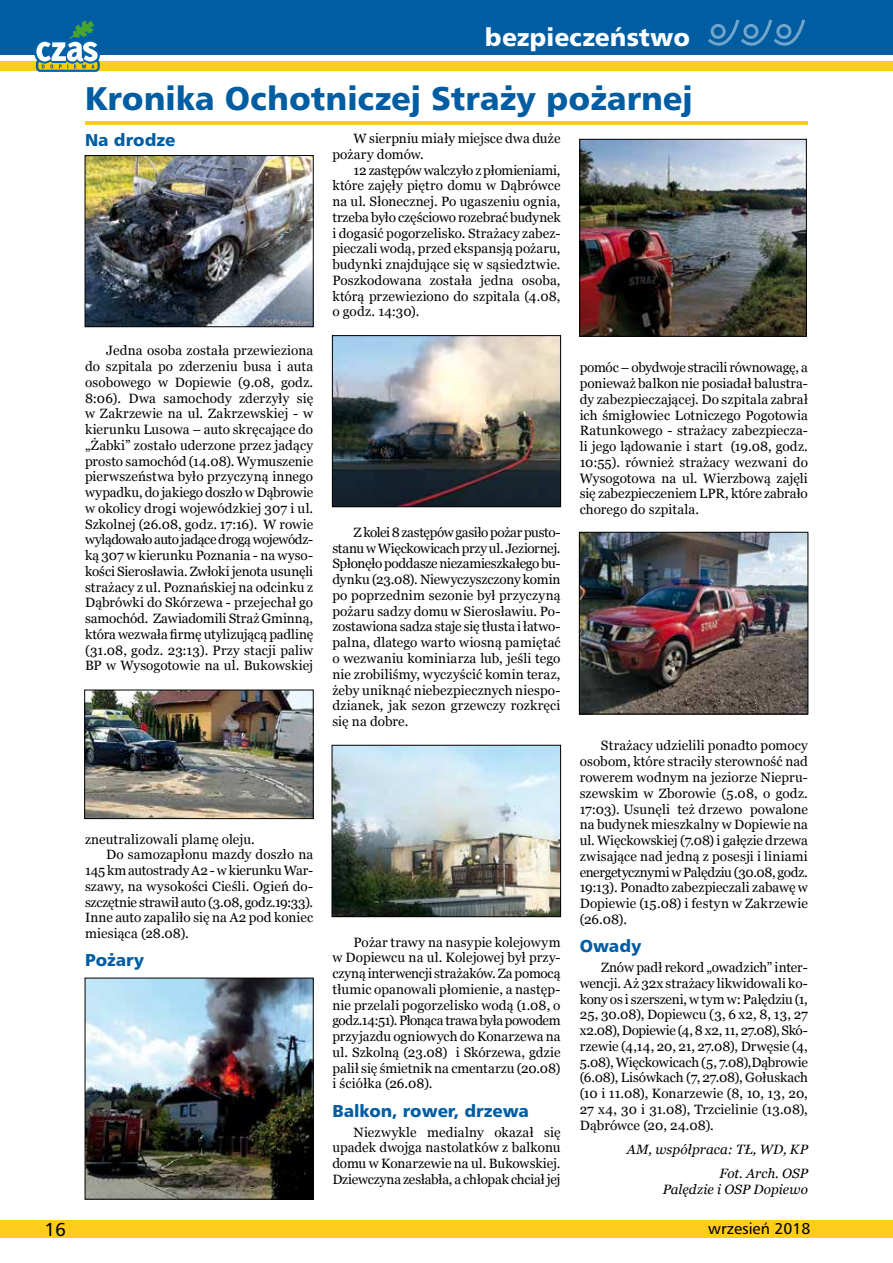
<style>
.page{position:relative;width:893px;height:1263px;background:#fff}
.page>*{position:absolute;margin:0;border:0;box-sizing:border-box;transform-origin:0 0}
.t1{font:31.5px "Humnst 777 Blk PL";color:#005da2}
.t2{font:24px "Humnst 777 Blk PL";color:#fff}
.t3{font:18px "Humnst 777 PL";color:#000}
.t4{font:16.5px "Humnst 777 Blk PL";color:#005da2}
.t5{font:15px "Humnst 777 PL";color:#000}
.t6{font:13.5px/15.8px "Georgia";letter-spacing:.005em;color:#000;text-align:justify}
.t7{font:13.5px "Georgia";letter-spacing:-.015em;color:#000}
.t8{font:italic 13.5px/24.3px "Georgia";letter-spacing:.005em;color:#000;text-align:right}
</style>
<div class="page">
<div style="left:0;top:0;width:893px;height:55px;background:#005da2"></div>
<svg style="left:708px;top:19px;width:97px;height:27px"></svg>
<hr style="left:85px;top:121px;width:723px;height:4px;background:#fecd1a">
<img style="left:87px;top:157px;width:225px;height:168px">
<div style="left:85px;top:155px;width:229px;height:172px;border:1px solid #000"></div>
<img style="left:86px;top:692px;width:226px;height:125px">
<div style="left:84px;top:690px;width:230px;height:129px;border:1px solid #000"></div>
<img style="left:87px;top:980px;width:225px;height:217px">
<div style="left:85px;top:978px;width:229px;height:221px;border:1px solid #000"></div>
<img style="left:334px;top:337px;width:225px;height:168px">
<div style="left:332px;top:335px;width:229px;height:172px;border:1px solid #000"></div>
<img style="left:334px;top:747px;width:225px;height:168px">
<div style="left:332px;top:745px;width:229px;height:172px;border:1px solid #000"></div>
<img style="left:581px;top:141px;width:224px;height:194px">
<div style="left:579px;top:139px;width:228px;height:198px;border:1px solid #000"></div>
<img style="left:581px;top:534px;width:225px;height:178px">
<div style="left:579px;top:532px;width:229px;height:182px;border:1px solid #000"></div>
<div style="left:0;top:1220px;width:893px;height:17px;background:#fecd1a"></div>
<div style="left:0;top:61px;width:893px;height:9px;background:#fecd1a"></div>
<svg style="left:34px;top:21px;width:68px;height:51px"></svg>
<h2 class="t2" style="left:485px;top:22px;width:207px">bezpieczeństwo</h2>
<h1 class="t1" style="left:85px;top:78px;width:609px">Kronika Ochotniczej Straży pożarnej</h1>
<p class="t4" style="left:85px;top:129px;width:92px">Na drodze</p>
<p class="t6" style="left:85px;top:343px;width:230px;text-indent:21px">Jedna osoba została przewieziona do szpitala po zderzeniu busa i auta osobowego w Dopiewie (9.08, godz.<br>8:06). Dwa samochody zderzyły się w Zakrzewie na ul. Zakrzewskiej - w kierunku Lusowa – auto skręcające do „Żabki” zostało uderzone przez jadący prosto samochód (14.08). Wymuszenie pierwszeństwa było przyczyną innego wypadku, do jakiego doszło w Dąbrowie w okolicy drogi wojewódzkiej 307 i ul.<br>Szkolnej (26.08, godz. 17:16). W rowie wylądowało auto jadące drogą wojewódz&shy;ką 307 w kierunku Poznania - na wyso&shy;kości Sierosławia. Zwłoki jenota usunęli strażacy z ul. Poznańskiej na odcinku z Dąbrówki do Skórzewa - przejechał go samochód. Zawiadomili Straż Gminną, która wezwała firmę utylizującą padlinę (31.08, godz. 23:13). Przy stacji paliw BP w Wysogotowie na ul. Bukowskiej</p>
<p class="t6" style="left:332px;top:131px;width:230px;text-indent:21px">W sierpniu miały miejsce dwa duże pożary domów.</p>
<p class="t6" style="left:332px;top:162px;width:230px;text-indent:21px">12 zastępów walczyło z płomieniami, które zajęły piętro domu w Dąbrówce na ul. Słonecznej. Po ugaszeniu ognia, trzeba było częściowo rozebrać budynek i dogasić pogorzelisko. Strażacy zabez&shy;pieczali wodą, przed ekspansją pożaru, budynki znajdujące się w sąsiedztwie.<br>Poszkodowana została jedna osoba, którą przewieziono do szpitala (4.08, o godz. 14:30).</p>
<p class="t6" style="left:332px;top:525px;width:230px;text-indent:21px">Z kolei 8 zastępów gasiło pożar pusto&shy;stanu w Więckowicach przy ul. Jeziornej.<br>Spłonęło poddasze niezamieszkałego bu&shy;dynku (23.08). Niewyczyszczony komin po poprzednim sezonie był przyczyną pożaru sadzy domu w Sierosławiu. Po&shy;zostawiona sadza staje się tłusta i łatwo&shy;palna, dlatego warto wiosną pamiętać o wezwaniu kominiarza lub, jeśli tego nie zrobiliśmy, wyczyścić komin teraz, żeby uniknąć niebezpiecznych niespo&shy;dzianek, jak sezon grzewczy rozkręci się na dobre.</p>
<p class="t6" style="left:85px;top:831px;width:171px">zneutralizowali plamę oleju.</p>
<p class="t6" style="left:106px;top:847px;width:208px">Do samozapłonu mazdy doszło na</p>
<p class="t7" style="left:85px;top:862px;width:230px">145 km autostrady A2 - w kierunku War-</p>
<p class="t6" style="left:85px;top:879px;width:230px">szawy, na wysokości Cieśli. Ogień do-</p>
<p class="t7" style="left:85px;top:894px;width:230px">szczętnie strawił auto (3.08, godz.19:33).</p>
<p class="t6" style="left:85px;top:910px;width:230px">Inne auto zapaliło się na A2 pod koniec</p>
<p class="t6" style="left:85px;top:926px;width:105px">miesiąca (28.08).</p>
<p class="t4" style="left:85px;top:949px;width:61px">Pożary</p>
<p class="t6" style="left:332px;top:934px;width:230px;text-indent:21px">Pożar trawy na nasypie kolejowym w Dopiewcu na ul. Kolejowej był przy&shy;czyną interwencji strażaków. Za pomocą tłumic opanowali płomienie, a następ&shy;nie przelali pogorzelisko wodą (1.08, o godz.14:51). Płonąca trawa była powodem przyjazdu ogniowych do Konarzewa na ul. Szkolną (23.08) i Skórzewa, gdzie palił się śmietnik na cmentarzu (20.08) i ściółka (26.08).</p>
<p class="t4" style="left:332px;top:1099px;width:198px">Balkon, rower, drzewa</p>
<p class="t6" style="left:332px;top:1124px;width:230px;text-indent:21px">Niezwykle medialny okazał się upadek dwojga nastolatków z balkonu domu w Konarzewie na ul. Bukowskiej.<br>Dziewczyna zesłabła, a chłopak chciał jej</p>
<p class="t6" style="left:580px;top:360px;width:230px">pomóc – obydwoje stracili równowagę, a ponieważ balkon nie posiadał balustra&shy;dy zabezpieczającej. Do szpitala zabrał ich śmigłowiec Lotniczego Pogotowia Ratunkowego - strażacy zabezpiecza&shy;li jego lądowanie i start (19.08, godz.<br>10:55). również strażacy wezwani do Wysogotowa na ul. Wierzbową zajęli się zabezpieczeniem LPR, które zabrało chorego do szpitala.</p>
<p class="t6" style="left:580px;top:738px;width:230px;text-indent:21px">Strażacy udzielili ponadto pomocy osobom, które straciły sterowność nad rowerem wodnym na jeziorze Niepru&shy;szewskim w Zborowie (5.08, o godz.<br>17:03). Usunęli też drzewo powalone na budynek mieszkalny w Dopiewie na ul. Więckowskiej (7.08) i gałęzie drzewa zwisające nad jedną z posesji i liniami energetycznymi w Palędziu (30.08, godz.<br>19:13). Ponadto zabezpieczali zabawę w Dopiewie (15.08) i festyn w Zakrzewie (26.08).</p>
<p class="t4" style="left:580px;top:935px;width:63px">Owady</p>
<p class="t6" style="left:580px;top:960px;width:230px;text-indent:21px">Znów padł rekord „owadzich” inter&shy;wencji. Aż 32x strażacy likwidowali ko&shy;kony os i szerszeni, w tym w: Palędziu (1, 25, 30.08), Dopiewcu (3, 6 x2, 8, 13, 27 x2.08), Dopiewie (4, 8 x2, 11, 27.08), Skó&shy;rzewie (4,14, 20, 21, 27.08), Drwęsie (4, 5.08), Więckowicach (5, 7.08),Dąbrowie (6.08), Lisówkach (7, 27.08), Gołuskach (10 i 11.08), Konarzewie (8, 10, 13, 20, 27 x4, 30 i 31.08), Trzcielinie (13.08), Dąbrówce (20, 24.08).</p>
<p class="t8" style="left:627px;top:1137px;width:183px">AM, współpraca: TŁ, WD, KP<br>Fot. Arch. OSP</p>
<p class="t8" style="left:663px;top:1177px;width:147px">Palędzie i OSP Dopiewo</p>
<h3 class="t3" style="left:44px;top:1217px;width:23px">16</h3>
<p class="t5" style="left:708px;top:1219px;width:104px">wrzesień 2018</p>
</div>
